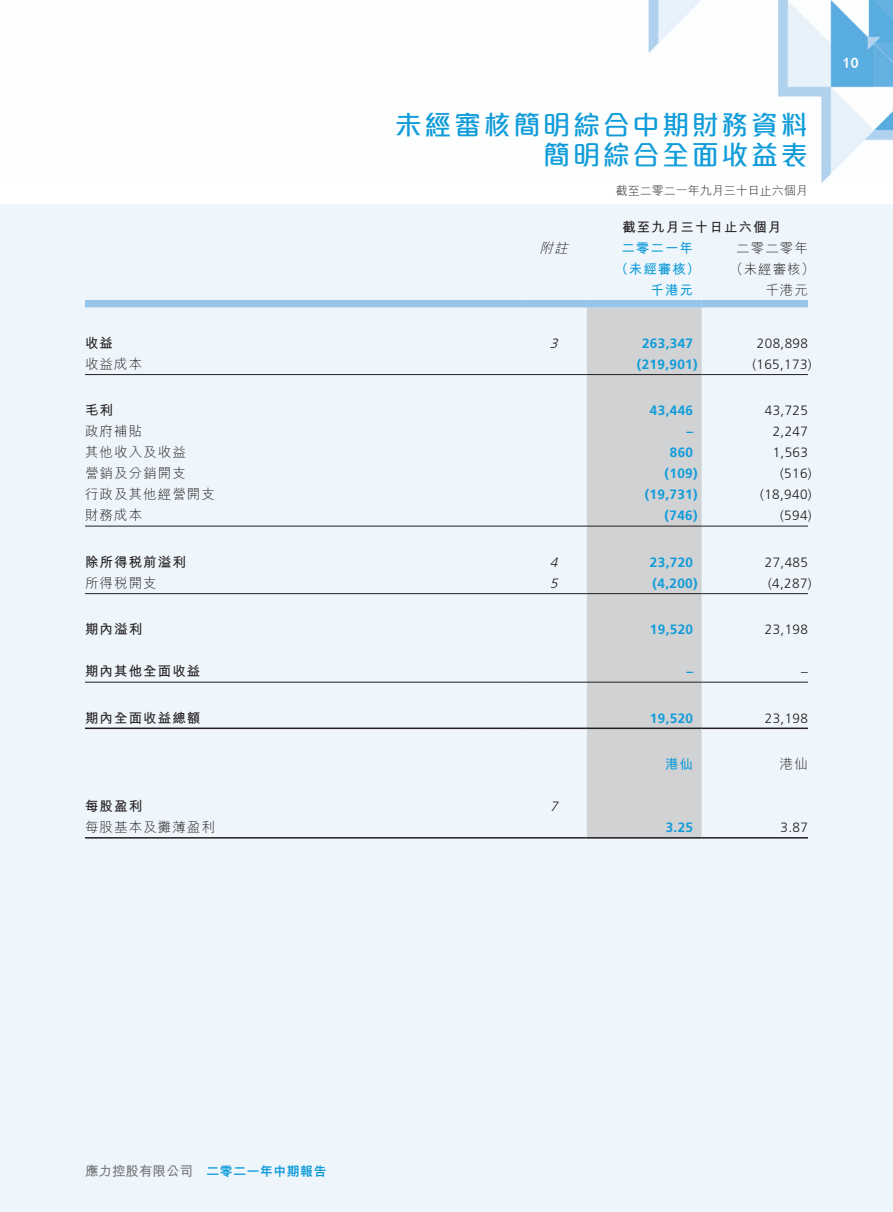
<style>
.page{position:relative;width:893px;height:1212px;background:#fff}
.page>*{position:absolute;margin:0;border:0;box-sizing:border-box;transform-origin:0 0}
.t1{font:500 27px/30px "M Elle HK";letter-spacing:.1em;color:#109cd9;text-align:right}
.t2{font:300 13.5px "Frutiger LT Std";letter-spacing:.03em;color:#231f20}
.t3{font:700 13.5px "Frutiger LT Std";letter-spacing:.03em;color:#109cd9}
.t4{font:300 13.5px "M Hei HK";letter-spacing:.08em;color:#231f20}
.t5{font:700 13.5px "M Hei HK";letter-spacing:.08em;color:#231f20}
.t6{font:700 13.5px "M Hei HK";letter-spacing:.08em;color:#109cd9}
.t7{font:700 13.5px "M Hei HK";color:#76787b}
.t8{font:italic 300 13.5px "Frutiger LT Std";color:#231f20}
.t9{font:800 13.5px "M Hei HK";color:#fff}
.t10{font:italic 300 13.5px "M Hei HK";color:#231f20}
.t11{font:800 12.75px "M Hei HK";letter-spacing:.05em;color:#109cd9}
.t12{font:300 12px "M Hei HK";color:#231f20}
</style>
<div class="page">
<div style="left:0;top:204px;width:893px;height:1008px;background:#eef5fb"></div>
<img style="left:648px;top:0;width:245px;height:183px">
<div style="left:587px;top:307px;width:115px;height:530px;background:#d1d2d4"></div>
<div style="left:85px;top:300px;width:438px;height:7px;background:#97c5e9"></div>
<div style="left:523px;top:300px;width:64px;height:7px;background:#97c5e9"></div>
<div style="left:587px;top:300px;width:115px;height:7px;background:#97c5e9"></div>
<div style="left:702px;top:300px;width:106px;height:7px;background:#97c5e9"></div>
<hr style="left:85px;top:374px;width:438px;height:1px;background:#231f20">
<hr style="left:523px;top:374px;width:64px;height:1px;background:#231f20">
<hr style="left:587px;top:374px;width:115px;height:1px;background:#231f20">
<hr style="left:702px;top:374px;width:106px;height:1px;background:#231f20">
<hr style="left:85px;top:526px;width:438px;height:1px;background:#231f20">
<hr style="left:523px;top:526px;width:64px;height:1px;background:#231f20">
<hr style="left:587px;top:526px;width:115px;height:1px;background:#231f20">
<hr style="left:702px;top:526px;width:106px;height:1px;background:#231f20">
<hr style="left:85px;top:593px;width:438px;height:1px;background:#231f20">
<hr style="left:523px;top:593px;width:64px;height:1px;background:#231f20">
<hr style="left:587px;top:593px;width:115px;height:1px;background:#231f20">
<hr style="left:702px;top:593px;width:106px;height:1px;background:#231f20">
<hr style="left:85px;top:682px;width:438px;height:1px;background:#231f20">
<hr style="left:523px;top:682px;width:64px;height:1px;background:#231f20">
<hr style="left:587px;top:682px;width:115px;height:1px;background:#231f20">
<hr style="left:702px;top:682px;width:106px;height:1px;background:#231f20">
<hr style="left:85px;top:727px;width:438px;height:2px;background:#231f20">
<hr style="left:523px;top:727px;width:64px;height:2px;background:#231f20">
<hr style="left:587px;top:727px;width:115px;height:2px;background:#231f20">
<hr style="left:702px;top:727px;width:106px;height:2px;background:#231f20">
<hr style="left:85px;top:837px;width:438px;height:1px;background:#231f20">
<hr style="left:523px;top:837px;width:64px;height:1px;background:#231f20">
<hr style="left:587px;top:837px;width:115px;height:1px;background:#231f20">
<hr style="left:702px;top:837px;width:106px;height:1px;background:#231f20">
<p class="t9" style="left:842px;top:56px;width:18px">10</p>
<h1 class="t1" style="left:395px;top:108px;width:415px">未經審核簡明綜合中期財務資料簡明綜合全面收益表</h1>
<p class="t12" style="left:616px;top:182px;width:193px">截至二零二一年九月三十日止六個月</p>
<p class="t10" style="left:539px;top:238px;width:34px">附註</p>
<p class="t5" style="left:622px;top:217px;width:161px">截至九月三十日止六個月</p>
<p class="t4" style="left:736px;top:238px;width:73px">二零二零年</p>
<p class="t6" style="left:621px;top:238px;width:73px">二零二一年</p>
<p class="t6" style="left:615px;top:259px;width:86px">（未經審核）</p>
<p class="t4" style="left:730px;top:259px;width:86px">（未經審核(</p>
<p class="t6" style="left:650px;top:280px;width:44px">千港元</p>
<p class="t4" style="left:765px;top:280px;width:44px">千港元</p>
<p class="t5" style="left:85px;top:333px;width:30px">收益</p>
<p class="t8" style="left:550px;top:335px;width:13px">3</p>
<p class="t3" style="left:642px;top:335px;width:53px">263,347</p>
<p class="t2" style="left:757px;top:335px;width:53px">208,898</p>
<p class="t4" style="left:85px;top:354px;width:59px">收益成本</p>
<p class="t3" style="left:637px;top:356px;width:62px">)219,901(</p>
<p class="t2" style="left:752px;top:356px;width:61px">)165,173(</p>
<p class="t5" style="left:85px;top:400px;width:30px">毛利</p>
<p class="t3" style="left:650px;top:403px;width:45px">43,446</p>
<p class="t2" style="left:765px;top:403px;width:45px">43,725</p>
<p class="t4" style="left:85px;top:422px;width:59px">政府補貼</p>
<p class="t3" style="left:686px;top:424px;width:8px">–</p>
<p class="t2" style="left:773px;top:424px;width:37px">2,247</p>
<p class="t4" style="left:85px;top:443px;width:102px">其他收入及收益</p>
<p class="t3" style="left:670px;top:445px;width:25px">860</p>
<p class="t2" style="left:773px;top:445px;width:37px">1,563</p>
<p class="t4" style="left:85px;top:464px;width:102px">營銷及分銷開支</p>
<p class="t3" style="left:665px;top:466px;width:35px">)109(</p>
<p class="t2" style="left:780px;top:466px;width:33px">)516(</p>
<p class="t4" style="left:85px;top:485px;width:131px">行政及其他經營開支</p>
<p class="t3" style="left:645px;top:487px;width:54px">)19,731(</p>
<p class="t2" style="left:760px;top:487px;width:53px">)18,940(</p>
<p class="t4" style="left:85px;top:506px;width:59px">財務成本</p>
<p class="t3" style="left:665px;top:508px;width:35px">)746(</p>
<p class="t2" style="left:780px;top:508px;width:33px">)594(</p>
<p class="t5" style="left:85px;top:552px;width:102px">除所得稅前溢利</p>
<p class="t8" style="left:550px;top:554px;width:13px">4</p>
<p class="t3" style="left:650px;top:554px;width:45px">23,720</p>
<p class="t2" style="left:765px;top:554px;width:45px">27,485</p>
<p class="t4" style="left:85px;top:573px;width:73px">所得稅開支</p>
<p class="t8" style="left:550px;top:575px;width:13px">5</p>
<p class="t3" style="left:653px;top:575px;width:47px">)4,200(</p>
<p class="t2" style="left:768px;top:575px;width:45px">)4,287(</p>
<p class="t5" style="left:85px;top:619px;width:59px">期內溢利</p>
<p class="t3" style="left:650px;top:622px;width:45px">19,520</p>
<p class="t2" style="left:765px;top:622px;width:45px">23,198</p>
<p class="t5" style="left:85px;top:661px;width:117px">期內其他全面收益</p>
<p class="t3" style="left:686px;top:664px;width:8px">–</p>
<p class="t2" style="left:801px;top:664px;width:8px">–</p>
<p class="t5" style="left:85px;top:708px;width:117px">期內全面收益總額</p>
<p class="t3" style="left:650px;top:710px;width:45px">19,520</p>
<p class="t2" style="left:765px;top:710px;width:45px">23,198</p>
<p class="t6" style="left:665px;top:754px;width:30px">港仙</p>
<p class="t4" style="left:780px;top:755px;width:30px">港仙</p>
<p class="t5" style="left:85px;top:796px;width:59px">每股盈利</p>
<p class="t8" style="left:550px;top:799px;width:13px">7</p>
<p class="t4" style="left:85px;top:818px;width:131px">每股基本及攤薄盈利</p>
<p class="t3" style="left:666px;top:820px;width:29px">3.25</p>
<p class="t2" style="left:780px;top:820px;width:29px">3.87</p>
<p class="t7" style="left:85px;top:1162px;width:109px">應力控股有限公司</p>
<p class="t11" style="left:207px;top:1164px;width:121px">二零二一年中期報告</p>
</div>
